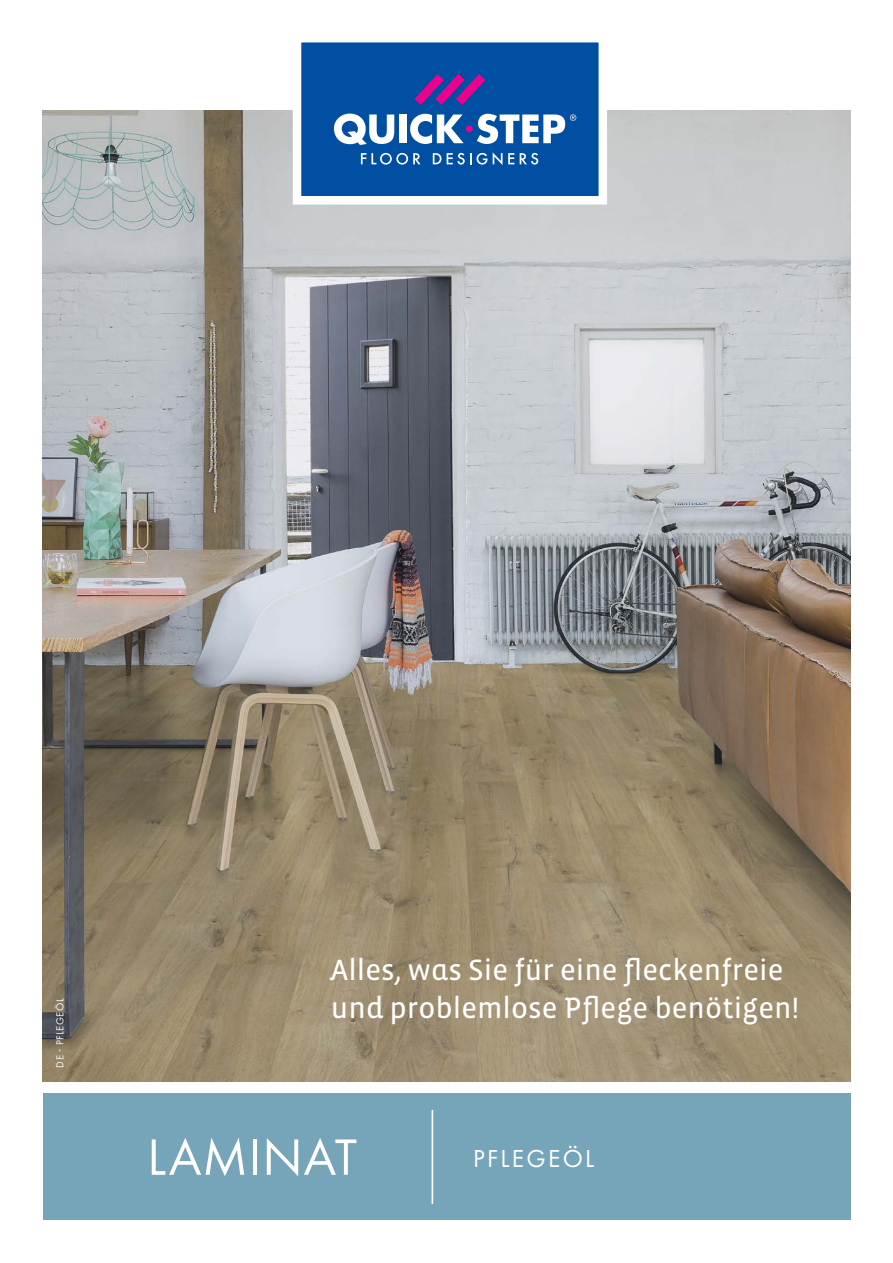
<style>
.page{position:relative;width:893px;height:1263px;background:#fff}
.page>*{position:absolute;margin:0;border:0;box-sizing:border-box;transform-origin:0 0}
.t1{font:30px/37.5px "Vista Sans Alt Reg";color:#fff}
.t2{font:25.5px "Futura PT";letter-spacing:.09em;color:#fff}
.t3{font:10.5px "Futura PT";letter-spacing:.05em;color:#fff}
</style>
<div class="page">
<div style="left:43px;top:1094px;width:808px;height:126px;background:#76a4b8"></div>
<img style="left:43px;top:110px;width:808px;height:971px">
<svg style="left:289px;top:42px;width:322px;height:167px"></svg>
<hr style="left:432px;top:1110px;width:1px;height:94px;background:#fff">
<svg style="left:152px;top:1137px;width:92px;height:39px"></svg>
<hr style="left:253px;top:1139px;width:4px;height:36px;background:#fff">
<svg style="left:267px;top:1138px;width:31px;height:38px"></svg>
<svg style="left:304px;top:1138px;width:52px;height:37px"></svg>
<p class="t3" style="left:54px;top:1067px;width:71px;rotate:-90deg">DE - PFLEGEÖL</p>
<p class="t1" style="left:331px;top:952px;width:470px">Alles, was Sie für eine fleckenfreie und problemlose Pflege benötigen!</p>
<p class="t2" style="left:473px;top:1143px;width:123px">PFLEGEÖL</p>
</div>
